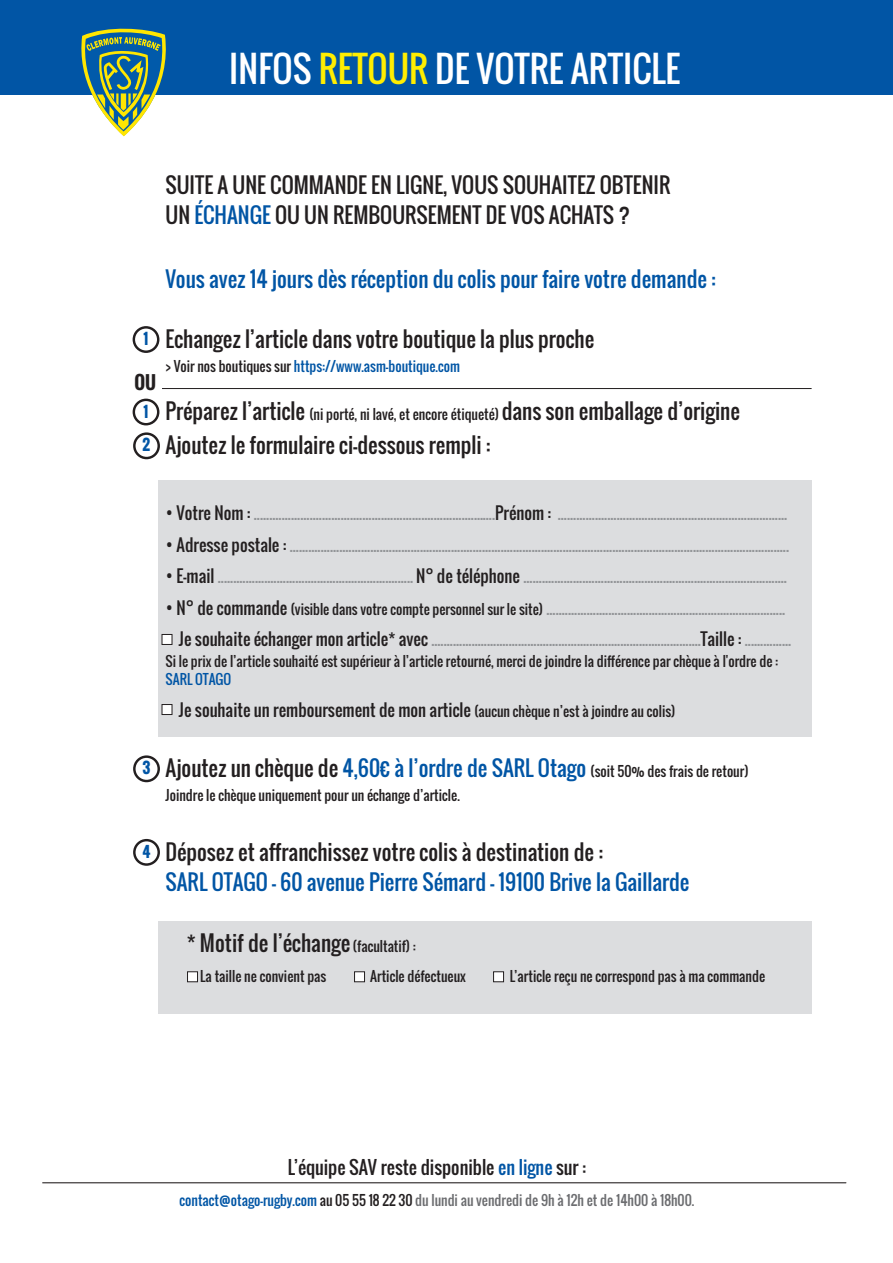
<style>
.page{position:relative;width:893px;height:1263px;background:#fff}
.page>*{position:absolute;margin:0;border:0;box-sizing:border-box;transform-origin:0 0}
.t1{font:35.1px "Oswald";color:#fff}
.t2{font:21px/34.5px "Oswald";color:#231f20}
.t3{font:21px "Oswald";color:#0155a5}
.t4{font:18px "Oswald";color:#231f20}
.t5{font:700 18px "Oswald";color:#231f20}
.t6{font:16.5px/31.5px "Oswald";color:#939598}
.t7{font:16.5px "Oswald";color:#231f20}
.t8{font:700 14.85px "Oswald";color:#0155a5}
.t9{font:13.5px/24px "Oswald";color:#231f20}
.t10{font:13.5px "Oswald";color:#6c6d70}
.t11{font:13.5px "Oswald";color:#0155a5}
.s1{color:#ffee01}
.s2{color:#0155a5}
.s3{color:#231f20}
.s4{font-size:13.5px}
.s5{font-size:13.5px;color:#231f20}
.s6{font-size:21px}
.s7{font-size:21px;color:#0155a5}
</style>
<div class="page">
<div style="left:0;top:0;width:893px;height:95px;background:#0155a5"></div>
<div style="left:158px;top:480px;width:654px;height:257px;background:#dcdddf"></div>
<div style="left:158px;top:922px;width:654px;height:92px;background:#dcdddf"></div>
<div style="left:162px;top:634px;width:10px;height:11px;background:#fff;border:1px solid #231f20"></div>
<div style="left:162px;top:704px;width:10px;height:11px;background:#fff;border:1px solid #231f20"></div>
<hr style="left:42px;top:1182px;width:804px;height:1px;background:#231f20">
<hr style="left:162px;top:388px;width:650px;height:1px;background:#231f20">
<div style="left:133px;top:326px;width:26px;height:27px;border:2px solid #231f20;border-radius:50%"></div>
<div style="left:133px;top:399px;width:26px;height:26px;border:2px solid #231f20;border-radius:50%"></div>
<div style="left:133px;top:432px;width:27px;height:27px;border:2px solid #231f20;border-radius:50%"></div>
<div style="left:133px;top:755px;width:27px;height:27px;border:2px solid #231f20;border-radius:50%"></div>
<div style="left:133px;top:839px;width:27px;height:27px;border:2px solid #231f20;border-radius:50%"></div>
<div style="left:187px;top:971px;width:11px;height:11px;background:#fff;border:1px solid #231f20"></div>
<div style="left:354px;top:971px;width:11px;height:11px;background:#fff;border:1px solid #231f20"></div>
<div style="left:493px;top:971px;width:11px;height:11px;background:#fff;border:1px solid #231f20"></div>
<svg style="left:81px;top:28px;width:85px;height:108px"></svg>
<h1 class="t1" style="left:229px;top:42px;width:452px">INFOS <span class="s1">RETOUR</span> DE VOTRE ARTICLE</h1>
<p class="t2" style="left:165px;top:170px;width:506px;line-height:30px">SUITE A UNE COMMANDE EN LIGNE, VOUS SOUHAITEZ OBTENIR<br>UN <span class="s2">ÉCHANGE</span> OU UN REMBOURSEMENT DE VOS ACHATS ?</p>
<p class="t8" style="left:144px;top:328px;width:6px">1</p>
<p class="t5" style="left:134px;top:369px;width:23px">OU</p>
<p class="t8" style="left:144px;top:400px;width:6px">1</p>
<p class="t8" style="left:143px;top:434px;width:9px">2</p>
<p class="t3" style="left:165px;top:263px;width:552px">Vous avez 14 jours dès réception du colis pour faire votre demande :</p>
<p class="t2" style="left:165px;top:321px;width:430px">Echangez l’article dans votre boutique la plus proche</p>
<p class="t11" style="left:165px;top:356px;width:296px"><span class="s3">&gt; Voir nos boutiques sur</span> https://www.asm-boutique.com</p>
<p class="t2" style="left:165px;top:393px;width:576px">Préparez l’article <span class="s4">(ni porté, ni lavé, et encore étiqueté)</span> dans son emballage d’origine<br>Ajoutez le formulaire ci-dessous rempli :</p>
<p class="t8" style="left:143px;top:757px;width:9px">3</p>
<p class="t8" style="left:143px;top:840px;width:10px">4</p>
<p class="t6" style="left:165px;top:497px;width:623px"><span class="s3">• Votre Nom :</span> ..............................................................................<span class="s3">Prénom :</span> ..........................................................................</p>
<p class="t6" style="left:165px;top:529px;width:625px"><span class="s3">• Adresse postale :</span> .................................................................................................................................................................</p>
<p class="t6" style="left:165px;top:560px;width:623px"><span class="s3">• E-mail</span> ............................................................... <span class="s3">N° de téléphone</span> .....................................................................................</p>
<p class="t6" style="left:179px;top:592px;width:614px;text-indent:-13px"><span class="s3">• N° de commande</span> <span class="s5">(visible dans votre compte personnel sur le site)</span> .............................................................................<br><span class="s3">Je souhaite échanger mon article* avec</span> .......................................................................................<span class="s3">Taille :</span> ...............</p>
<p class="t9" style="left:165px;top:649px;width:614px">Si le prix de l’article souhaité est supérieur à l’article retourné, merci de joindre la différence par chèque à l'ordre de :</p>
<p class="t11" style="left:165px;top:669px;width:67px">SARL OTAGO</p>
<p class="t7" style="left:179px;top:697px;width:498px">Je souhaite un remboursement de mon article <span class="s4">(aucun chèque n’est à joindre au colis)</span></p>
<p class="t9" style="left:165px;top:759px;width:585px"><span class="s6">Ajoutez un chèque de</span> <span class="s7">4,60€ à l’ordre de SARL Otago</span> (soit 50% des frais de retour)<br>Joindre le chèque uniquement pour un échange d’article.</p>
<p class="t2" style="left:165px;top:834px;width:439px">Déposez et affranchissez votre colis à destination de :</p>
<p class="t3" style="left:165px;top:866px;width:526px">SARL OTAGO - 60 avenue Pierre Sémard - 19100 Brive la Gaillarde</p>
<p class="t2" style="left:187px;top:926px;width:231px">* Motif de l’échange <span class="s4">(facultatif) :</span></p>
<p class="t9" style="left:200px;top:964px;width:128px">La taille ne convient pas</p>
<p class="t9" style="left:370px;top:964px;width:97px">Article défectueux</p>
<p class="t9" style="left:510px;top:964px;width:257px">L’article reçu ne correspond pas à ma commande</p>
<p class="t4" style="left:288px;top:1153px;width:300px">L’équipe SAV reste disponible <span class="s2">en ligne</span> sur :</p>
<p class="t10" style="left:180px;top:1190px;width:516px"><span class="s2">contact@otago-rugby.com</span> <span class="s3">au 05 55 18 22 30</span> du lundi au vendredi de 9h à 12h et de 14h00 à 18h00.</p>
</div>
